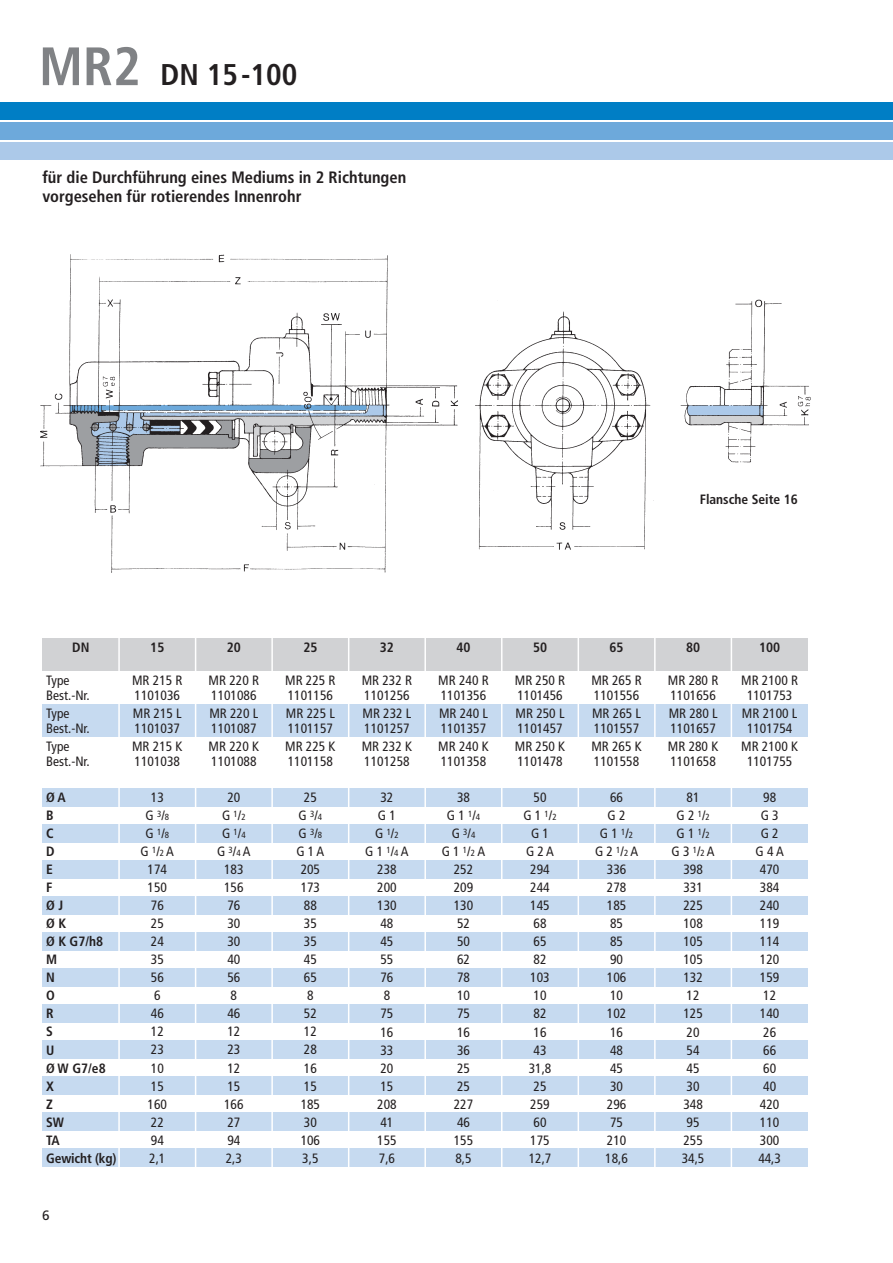
<style>
.page{position:relative;width:893px;height:1263px;background:#fff}
.page>*{position:absolute;margin:0;border:0;box-sizing:border-box;transform-origin:0 0}
.t1{font:700 condensed 30px "Frutiger";color:#231f20}
.t2{font:700 condensed 16.5px/19.5px "Frutiger";color:#231f20}
.t3{font:condensed 13.5px/18px "Frutiger";color:#231f20}
.t4{font:700 condensed 13.5px/18px "Frutiger";color:#231f20}
.t5{font:13.5px "Frutiger";color:#231f20}
.s1{font-size:54px;color:#808285}
.s2{font-size:8.85px}
</style>
<div class="page">
<div style="left:0;top:102px;width:893px;height:18px;background:#007ec5"></div>
<div style="left:0;top:122px;width:893px;height:18px;background:#6da9db"></div>
<div style="left:0;top:142px;width:893px;height:18px;background:#acc9e9"></div>
<div style="left:43px;top:638px;width:765px;height:33px;background:#d1d2d4"></div>
<div style="left:43px;top:704px;width:765px;height:33px;background:#c6daf0"></div>
<hr style="left:118px;top:631px;width:2px;height:131px;background:#fff">
<hr style="left:195px;top:631px;width:1px;height:131px;background:#fff">
<hr style="left:271px;top:631px;width:2px;height:131px;background:#fff">
<hr style="left:348px;top:631px;width:1px;height:131px;background:#fff">
<hr style="left:424px;top:631px;width:2px;height:131px;background:#fff">
<hr style="left:501px;top:631px;width:1px;height:131px;background:#fff">
<hr style="left:578px;top:631px;width:1px;height:131px;background:#fff">
<hr style="left:654px;top:631px;width:2px;height:131px;background:#fff">
<hr style="left:731px;top:631px;width:1px;height:131px;background:#fff">
<div style="left:43px;top:789px;width:765px;height:18px;background:#c6daf0"></div>
<div style="left:43px;top:825px;width:765px;height:18px;background:#c6daf0"></div>
<div style="left:43px;top:861px;width:765px;height:18px;background:#c6daf0"></div>
<div style="left:43px;top:897px;width:765px;height:18px;background:#c6daf0"></div>
<div style="left:43px;top:933px;width:765px;height:18px;background:#c6daf0"></div>
<div style="left:43px;top:969px;width:765px;height:18px;background:#c6daf0"></div>
<div style="left:43px;top:1005px;width:765px;height:18px;background:#c6daf0"></div>
<div style="left:43px;top:1041px;width:765px;height:18px;background:#c6daf0"></div>
<div style="left:43px;top:1077px;width:765px;height:18px;background:#c6daf0"></div>
<div style="left:43px;top:1113px;width:765px;height:18px;background:#c6daf0"></div>
<div style="left:43px;top:1149px;width:765px;height:18px;background:#c6daf0"></div>
<hr style="left:118px;top:782px;width:2px;height:389px;background:#fff">
<hr style="left:195px;top:782px;width:1px;height:389px;background:#fff">
<hr style="left:271px;top:782px;width:2px;height:389px;background:#fff">
<hr style="left:348px;top:782px;width:1px;height:389px;background:#fff">
<hr style="left:424px;top:782px;width:2px;height:389px;background:#fff">
<hr style="left:501px;top:782px;width:1px;height:389px;background:#fff">
<hr style="left:578px;top:782px;width:1px;height:389px;background:#fff">
<hr style="left:654px;top:782px;width:2px;height:389px;background:#fff">
<hr style="left:731px;top:782px;width:1px;height:389px;background:#fff">
<img style="left:475px;top:299px;width:336px;height:251px">
<img style="left:40px;top:254px;width:418px;height:319px">
<h1 class="t1" style="left:39px;top:63px;width:260px"><span class="s1">MR2</span> DN 15-100</h1>
<p class="t2" style="left:42px;top:168px;width:365px">für die Durchführung eines Mediums in 2 Richtungen vorgesehen für rotierendes Innenrohr</p>
<p class="t4" style="left:700px;top:492px;width:100px">Flansche Seite 16</p>
<p class="t4" style="left:72px;top:639px;width:19px">DN</p>
<p class="t3" style="left:46px;top:674px;width:45px;line-height:15px">Type<br>Best.-Nr.</p>
<p class="t3" style="left:46px;top:707px;width:45px;line-height:15px">Type<br>Best.-Nr.</p>
<p class="t3" style="left:46px;top:740px;width:45px;line-height:15px">Type<br>Best.-Nr.</p>
<p class="t4" style="left:46px;top:790px;width:72px">ØA<br>B<br>C<br>D<br>E<br>F<br>Ø J<br>Ø K<br>Ø K G7/h8<br>M<br>N<br>O<br>R<br>S<br>U<br>Ø W G7/e8<br>X<br>Z<br>SW<br>TA<br>Gewicht (kg)</p>
<p class="t4" style="left:150px;top:639px;width:16px">15</p>
<p class="t3" style="left:132px;top:674px;width:52px;line-height:15px">MR 215 R<br>1101036</p>
<p class="t3" style="left:133px;top:707px;width:50px;line-height:15px">MR 215 L<br>1101037</p>
<p class="t3" style="left:132px;top:740px;width:52px;line-height:15px">MR 215 K<br>1101038</p>
<p class="t4" style="left:227px;top:639px;width:16px">20</p>
<p class="t3" style="left:209px;top:674px;width:52px;line-height:15px">MR 220 R<br>1101086</p>
<p class="t3" style="left:209px;top:707px;width:50px;line-height:15px">MR 220 L<br>1101087</p>
<p class="t3" style="left:209px;top:740px;width:52px;line-height:15px">MR 220 K<br>1101088</p>
<p class="t4" style="left:303px;top:639px;width:16px">25</p>
<p class="t3" style="left:285px;top:674px;width:52px;line-height:15px">MR 225 R<br>1101156</p>
<p class="t3" style="left:286px;top:707px;width:50px;line-height:15px">MR 225 L<br>1101157</p>
<p class="t3" style="left:285px;top:740px;width:52px;line-height:15px">MR 225 K<br>1101158</p>
<p class="t4" style="left:380px;top:639px;width:16px">32</p>
<p class="t3" style="left:362px;top:674px;width:52px;line-height:15px">MR 232 R<br>1101256</p>
<p class="t3" style="left:362px;top:707px;width:50px;line-height:15px">MR 232 L<br>1101257</p>
<p class="t3" style="left:362px;top:740px;width:52px;line-height:15px">MR 232 K<br>1101258</p>
<p class="t4" style="left:456px;top:639px;width:16px">40</p>
<p class="t3" style="left:438px;top:674px;width:52px;line-height:15px">MR 240 R<br>1101356</p>
<p class="t3" style="left:439px;top:707px;width:50px;line-height:15px">MR 240 L<br>1101357</p>
<p class="t3" style="left:438px;top:740px;width:52px;line-height:15px">MR 240 K<br>1101358</p>
<p class="t4" style="left:533px;top:639px;width:16px">50</p>
<p class="t3" style="left:515px;top:674px;width:52px;line-height:15px">MR 250 R<br>1101456</p>
<p class="t3" style="left:516px;top:707px;width:50px;line-height:15px">MR 250 L<br>1101457</p>
<p class="t3" style="left:515px;top:740px;width:52px;line-height:15px">MR 250 K<br>1101478</p>
<p class="t4" style="left:610px;top:639px;width:16px">65</p>
<p class="t3" style="left:591px;top:674px;width:52px;line-height:15px">MR 265 R<br>1101556</p>
<p class="t3" style="left:592px;top:707px;width:50px;line-height:15px">MR 265 L<br>1101557</p>
<p class="t3" style="left:591px;top:740px;width:52px;line-height:15px">MR 265 K<br>1101558</p>
<p class="t4" style="left:686px;top:639px;width:16px">80</p>
<p class="t3" style="left:668px;top:674px;width:52px;line-height:15px">MR 280 R<br>1101656</p>
<p class="t3" style="left:669px;top:707px;width:50px;line-height:15px">MR 280 L<br>1101657</p>
<p class="t3" style="left:668px;top:740px;width:52px;line-height:15px">MR 280 K<br>1101658</p>
<p class="t4" style="left:759px;top:639px;width:23px">100</p>
<p class="t3" style="left:741px;top:674px;width:58px;line-height:15px;text-align:center">MR 2100 R<br>1101753</p>
<p class="t3" style="left:742px;top:707px;width:57px;line-height:15px;text-align:center">MR 2100 L<br>1101754</p>
<p class="t3" style="left:741px;top:740px;width:58px;line-height:15px;text-align:center">MR 2100 K<br>1101755</p>
<p class="t3" style="left:141px;top:790px;width:35px;text-align:center">13<br>G <sup>3</sup>/<span class="s2">8<br></span>G <sup>1</sup>/<span class="s2">8<br></span>G <sup>1</sup>/<span class="s2">2</span> A<br>174<br>150<br>76<br>25<br>24<br>35<br>56<br>6<br>46<br>12<br>23<br>10<br>15<br>160<br>22<br>94<br>2,1</p>
<p class="t3" style="left:217px;top:790px;width:35px;text-align:center">20<br>G <sup>1</sup>/<span class="s2">2<br></span>G <sup>1</sup>/<span class="s2">4<br></span>G <sup>3</sup>/<span class="s2">4</span> A<br>183<br>156<br>76<br>30<br>30<br>40<br>56<br>8<br>46<br>12<br>23<br>12<br>15<br>166<br>27<br>94<br>2,3</p>
<p class="t3" style="left:296px;top:790px;width:29px;text-align:center">25<br>G <sup>3</sup>/<span class="s2">4<br></span>G <sup>3</sup>/<span class="s2">8<br></span>G1A<br>205<br>173<br>88<br>35<br>35<br>45<br>65<br>8<br>52<br>12<br>28<br>16<br>15<br>185<br>30<br>106<br>3,5</p>
<p class="t3" style="left:365px;top:790px;width:45px;text-align:center">32<br>G1<br>G <sup>1</sup>/<span class="s2">2<br></span>G1 <sup>1</sup>/<span class="s2">4</span>A<br>238<br>200<br>130<br>48<br>45<br>55<br>76<br>8<br>75<br>16<br>33<br>20<br>15<br>208<br>41<br>155<br>7,6</p>
<p class="t3" style="left:442px;top:790px;width:45px;text-align:center">38<br>G 1 <sup>1</sup>/<span class="s2">4<br></span>G <sup>3</sup>/<span class="s2">4<br></span>G1 <sup>1</sup>/<span class="s2">2</span>A<br>252<br>209<br>130<br>52<br>50<br>62<br>78<br>10<br>75<br>16<br>36<br>25<br>25<br>227<br>46<br>155<br>8,5</p>
<p class="t3" style="left:523px;top:790px;width:35px;text-align:center">50<br>G 1 <sup>1</sup>/<span class="s2">2<br></span>G1<br>G2A<br>294<br>244<br>145<br>68<br>65<br>82<br>103<br>10<br>82<br>16<br>43<br>31,8<br>25<br>259<br>60<br>175<br>12,7</p>
<p class="t3" style="left:595px;top:790px;width:45px;text-align:center">66<br>G2<br>G 1 <sup>1</sup>/<span class="s2">2<br></span>G2 <sup>1</sup>/<span class="s2">2</span>A<br>336<br>278<br>185<br>85<br>85<br>90<br>106<br>10<br>102<br>16<br>48<br>45<br>30<br>296<br>75<br>210<br>18,6</p>
<p class="t3" style="left:671px;top:790px;width:45px;text-align:center">81<br>G2 <sup>1</sup>/<span class="s2">2<br></span>G 1 <sup>1</sup>/<span class="s2">2<br></span>G3 <sup>1</sup>/<span class="s2">2</span>A<br>398<br>331<br>225<br>108<br>105<br>105<br>132<br>12<br>125<br>20<br>54<br>45<br>30<br>348<br>95<br>255<br>34,5</p>
<p class="t3" style="left:755px;top:790px;width:30px;text-align:center">98<br>G3<br>G2<br>G4A<br>470<br>384<br>240<br>119<br>114<br>120<br>159<br>12<br>140<br>26<br>66<br>60<br>40<br>420<br>110<br>300<br>44,3</p>
<p class="t5" style="left:42px;top:1210px;width:9px">6</p>
</div>
